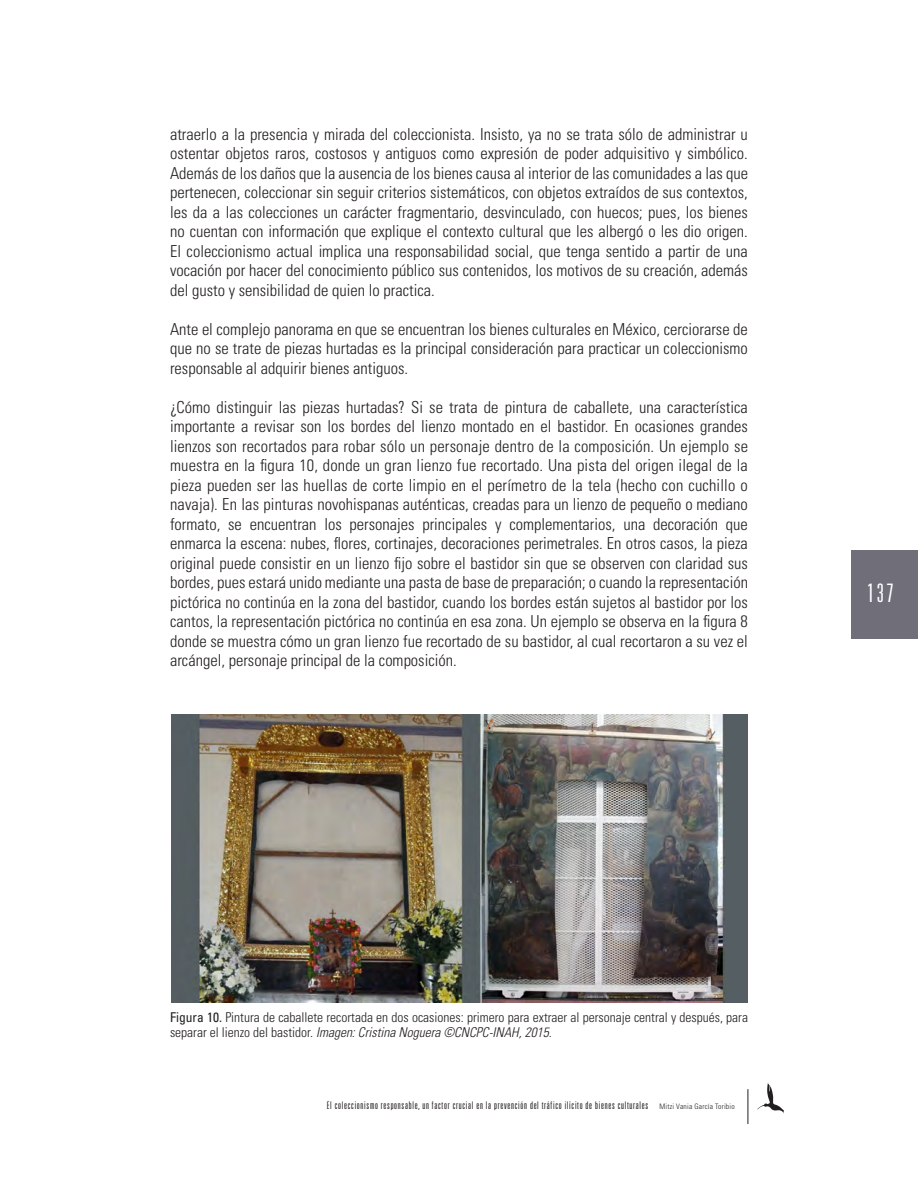
<style>
.page{position:relative;width:918px;height:1188px;background:#fff}
.page>*{position:absolute;margin:0;border:0;box-sizing:border-box;transform-origin:0 0}
.t1{font:300 ultra-condensed 25.5px "Univers LT Std";color:#fff}
.No_Spacing_wrd_5{font:300 condensed 16.5px/19.5px "Univers LT Std";color:#231f20;text-align:justify}
.No_Spacing_wrd_5-2{font:300 condensed 13.5px/15px "Univers LT Std";color:#231f20}
.t2{font:300 ultra-condensed 10.5px "Univers LT Std";letter-spacing:.07em;color:#231f20}
.s1{font-weight:400}
.s2{font-style:italic}
.s3{font-stretch:condensed;font-size:7.5px}
</style>
<div class="page">
<hr style="left:748px;top:1089px;width:1px;height:35px;background:#231f20">
<div style="left:851px;top:550px;width:67px;height:88px;background:#706e79"></div>
<svg style="left:757px;top:1082px;width:27px;height:32px"></svg>
<img style="left:172px;top:714px;width:576px;height:288px">
<p class="No_Spacing_wrd_5" style="left:170px;top:124px;width:579px">atraerlo a la presencia y mirada del coleccionista. Insisto, ya no se trata sólo de administrar u ostentar objetos raros, costosos y antiguos como expresión de poder adquisitivo y simbólico.<br>Además de los daños que la ausencia de los bienes causa al interior de las comunidades a las que pertenecen, coleccionar sin seguir criterios sistemáticos, con objetos extraídos de sus contextos, les da a las colecciones un carácter fragmentario, desvinculado, con huecos; pues, los bienes no cuentan con información que explique el contexto cultural que les albergó o les dio origen.<br>El coleccionismo actual implica una responsabilidad social, que tenga sentido a partir de una vocación por hacer del conocimiento público sus contenidos, los motivos de su creación, además del gusto y sensibilidad de quien lo practica.</p>
<p class="No_Spacing_wrd_5" style="left:170px;top:319px;width:579px">Ante el complejo panorama en que se encuentran los bienes culturales en México, cerciorarse de que no se trate de piezas hurtadas es la principal consideración para practicar un coleccionismo responsable al adquirir bienes antiguos.</p>
<p class="No_Spacing_wrd_5" style="left:170px;top:397px;width:579px">¿Cómo distinguir las piezas hurtadas? Si se trata de pintura de caballete, una característica importante a revisar son los bordes del lienzo montado en el bastidor. En ocasiones grandes lienzos son recortados para robar sólo un personaje dentro de la composición. Un ejemplo se muestra en la figura 10, donde un gran lienzo fue recortado. Una pista del origen ilegal de la pieza pueden ser las huellas de corte limpio en el perímetro de la tela (hecho con cuchillo o navaja). En las pinturas novohispanas auténticas, creadas para un lienzo de pequeño o mediano formato, se encuentran los personajes principales y complementarios, una decoración que enmarca la escena: nubes, flores, cortinajes, decoraciones perimetrales. En otros casos, la pieza original puede consistir en un lienzo fijo sobre el bastidor sin que se observen con claridad sus bordes, pues estará unido mediante una pasta de base de preparación; o cuando la representación pictórica no continúa en la zona del bastidor, cuando los bordes están sujetos al bastidor por los cantos, la representación pictórica no continúa en esa zona. Un ejemplo se observa en la figura 8 donde se muestra cómo un gran lienzo fue recortado de su bastidor, al cual recortaron a su vez el arcángel, personaje principal de la composición.</p>
<h1 class="t1" style="left:867px;top:579px;width:28px">137</h1>
<p class="No_Spacing_wrd_5-2" style="left:170px;top:1009px;width:579px"><span class="s1">Figura 10.</span> Pintura de caballete recortada en dos ocasiones: primero para extraer al personaje central y después, para separar el lienzo del bastidor. <span class="s2">Imagen: Cristina Noguera ©CNCPC-INAH, 2015.</span></p>
<p class="t2" style="left:327px;top:1100px;width:409px">El coleccionismo responsable, un factor crucial en la prevención del tráfico ilícito de bienes culturales <span class="s3">Mitzi Vania García Toribio</span></p>
</div>
